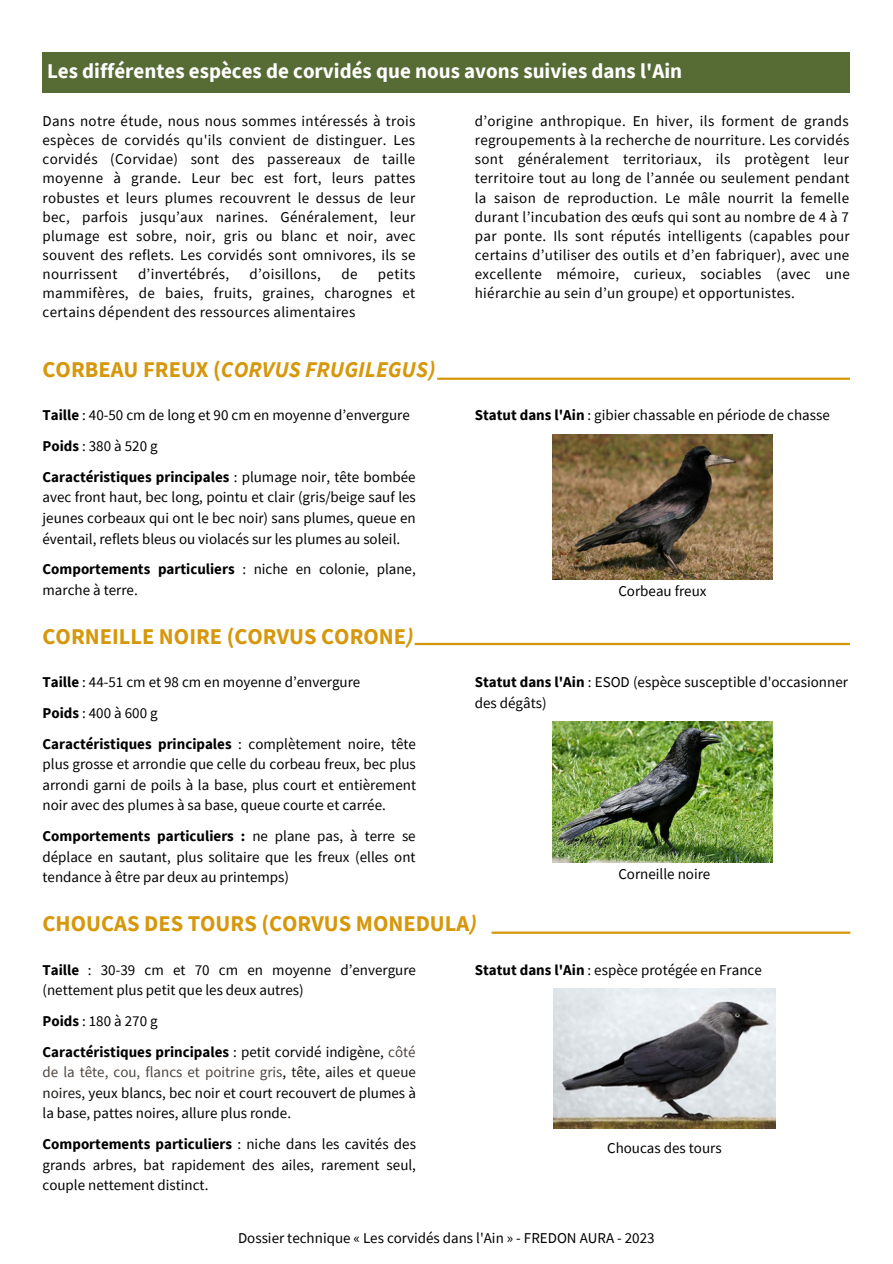
<style>
.page{position:relative;width:893px;height:1264px;background:#fff}
.page>*{position:absolute;margin:0;border:0;box-sizing:border-box;transform-origin:0 0}
.t1{font:700 22.5px "Source Sans Pro";color:#d6970a}
.t2{font:italic 700 22.5px "Source Sans Pro";color:#d6970a}
.t3{font:700 21px "Source Sans Pro";color:#fff}
.t4{font:15px/19px "Source Sans Pro";color:#000;text-align:justify}
.t5{font:15px "Source Sans Pro";letter-spacing:.02em;color:#000}
.s1{font-style:normal}
.s2{font-weight:700}
.s3{font-style:italic}
.s4{color:#4d4641}
.s5{color:#181814}
</style>
<div class="page">
<div style="left:43px;top:53px;width:807px;height:40px;background:#576b35"></div>
<hr style="left:437px;top:377px;width:412px;height:3px;background:#d6970a">
<hr style="left:414px;top:643px;width:435px;height:2px;background:#d6970a">
<hr style="left:491px;top:931px;width:359px;height:2px;background:#d6970a">
<img style="left:552px;top:434px;width:221px;height:145px">
<img style="left:552px;top:721px;width:221px;height:141px">
<img style="left:553px;top:988px;width:222px;height:140px">
<p class="t3" style="left:47px;top:58px;width:636px">Les différentes espèces de corvidés que nous avons suivies dans l'Ain</p>
<p class="t4" style="left:43px;top:111px;width:374px">Dans notre étude, nous nous sommes intéressés à trois espèces de corvidés qu'ils convient de distinguer. Les corvidés (Corvidae) sont des passereaux de taille moyenne à grande. Leur bec est fort, leurs pattes robustes et leurs plumes recouvrent le dessus de leur bec, parfois jusqu’aux narines. Généralement, leur plumage est sobre, noir, gris ou blanc et noir, avec souvent des reflets. Les corvidés sont omnivores, ils se nourrissent</p>
<p class="t5" style="left:138px;top:264px;width:93px">d’invertébrés,</p>
<p class="t5" style="left:249px;top:264px;width:73px">d’oisillons,</p>
<p class="t4" style="left:341px;top:264px;width:18px">de</p>
<p class="t4" style="left:43px;top:264px;width:374px;text-indent:335px">petits mammifères, de baies, fruits, graines, charognes et certains dépendent des ressources alimentaires</p>
<p class="t2" style="left:43px;top:355px;width:394px"><span class="s1">CORBEAU FREUX (</span>CORVUS FRUGILEGUS)</p>
<p class="t4" style="left:43px;top:405px;width:369px"><span class="s2">Taille</span> : 40-50 cm de long et 90 cm en moyenne d’envergure</p>
<p class="t4" style="left:43px;top:436px;width:117px"><span class="s2">Poids</span> : 380 à 520 g</p>
<p class="t4" style="left:43px;top:466px;width:375px;line-height:20.5px"><span class="s2">Caractéristiques principales</span> : plumage noir, tête bombée avec front haut, bec long, pointu et clair (gris/beige sauf les jeunes corbeaux qui ont le bec noir) sans plumes, queue en éventail, reflets bleus ou violacés sur les plumes au soleil.</p>
<p class="t4" style="left:43px;top:558px;width:374px;line-height:20.5px"><span class="s2">Comportements particuliers</span> : niche en colonie, plane, marche à terre.</p>
<p class="t1" style="left:43px;top:621px;width:372px">CORNEILLE NOIRE (CORVUS CORONE<span class="s3">)</span></p>
<p class="t4" style="left:43px;top:672px;width:319px"><span class="s2">Taille</span> : 44-51 cm et 98 cm en moyenne d’envergure</p>
<p class="t4" style="left:43px;top:703px;width:117px"><span class="s2">Poids</span> : 400 à 600 g</p>
<p class="t4" style="left:43px;top:733px;width:375px;line-height:20.5px"><span class="s2">Caractéristiques principales</span> : complètement noire, tête plus grosse et arrondie que celle du corbeau freux, bec plus arrondi garni de poils à la base, plus court et entièrement noir avec des plumes à sa base, queue courte et carrée.</p>
<p class="t4" style="left:43px;top:825px;width:374px;line-height:20.5px"><span class="s2">Comportements particuliers :</span> ne plane pas, à terre se déplace en sautant, plus solitaire que les freux (elles ont tendance à être par deux au printemps)</p>
<p class="t4" style="left:475px;top:111px;width:376px">d’origine anthropique. En hiver, ils forment de grands regroupements à la recherche de nourriture. Les corvidés sont généralement territoriaux, ils protègent leur territoire tout au long de l’année ou seulement pendant la saison de reproduction. Le mâle nourrit la femelle durant l’incubation des œufs qui sont au nombre de 4 à 7 par ponte. Ils sont réputés intelligents (capables pour certains d’utiliser des outils et d’en fabriquer), avec une excellente mémoire, curieux, sociables (avec une hiérarchie au sein d’un groupe) et opportunistes.</p>
<p class="t4" style="left:475px;top:405px;width:356px"><span class="s2">Statut dans l'Ain</span> : gibier chassable en période de chasse</p>
<p class="t4" style="left:618px;top:581px;width:90px">Corbeau freux</p>
<p class="t4" style="left:475px;top:671px;width:374px;line-height:20.5px"><span class="s2">Statut dans l'Ain</span> : ESOD (espèce susceptible d'occasionner des dégâts)</p>
<p class="t4" style="left:618px;top:864px;width:93px">Corneille noire</p>
<p class="t1" style="left:43px;top:909px;width:436px">CHOUCAS DES TOURS (CORVUS MONEDULA<span class="s3">)</span></p>
<p class="t4" style="left:43px;top:959px;width:375px;line-height:20.5px"><span class="s2">Taille</span> : 30-39 cm et 70 cm en moyenne d’envergure (nettement plus petit que les deux autres)</p>
<p class="t4" style="left:43px;top:1011px;width:117px"><span class="s2">Poids</span> : 180 à 270 g</p>
<p class="t4" style="left:43px;top:1040px;width:375px;line-height:20.5px"><span class="s2">Caractéristiques principales</span> : petit corvidé indigène, <span class="s4">côté de la tête, cou, flancs et poitrine gris</span>, <span class="s5">tête, ailes et queue noires</span>, yeux blancs, bec noir et court recouvert de plumes à la base, pattes noires, allure plus ronde.</p>
<p class="t4" style="left:43px;top:1133px;width:375px;line-height:20.5px"><span class="s2">Comportements particuliers</span> : niche dans les cavités des grands arbres, bat rapidement des ailes, rarement seul, couple nettement distinct.</p>
<p class="t4" style="left:475px;top:959px;width:288px"><span class="s2">Statut dans l'Ain</span> : espèce protégée en France</p>
<p class="t4" style="left:607px;top:1137px;width:116px">Choucas des tours</p>
<p class="t4" style="left:238px;top:1228px;width:418px">Dossier technique « Les corvidés dans l'Ain » - FREDON AURA - 2023</p>
</div>
